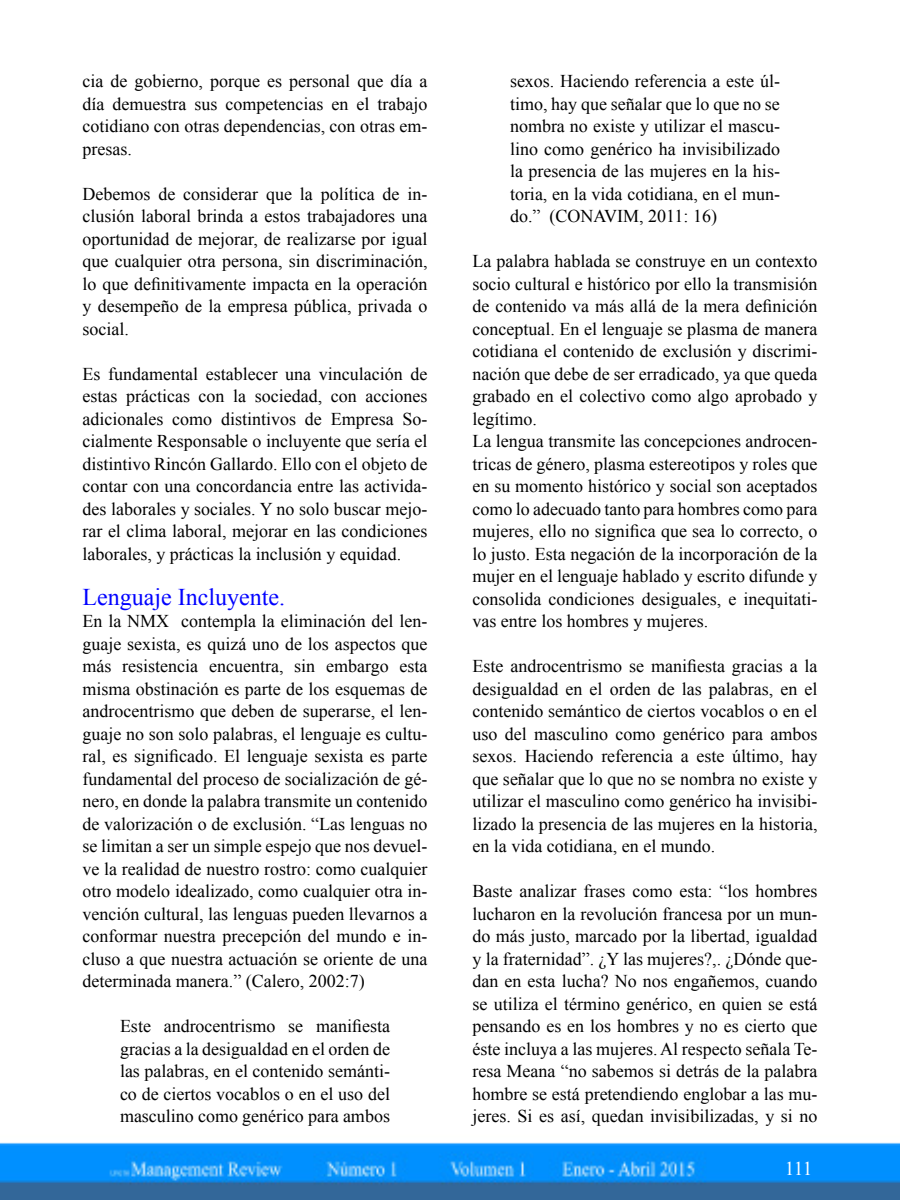
<style>
.page{position:relative;width:900px;height:1200px;background:#fff}
.page>*{position:absolute;margin:0;border:0;box-sizing:border-box;transform-origin:0 0}
.t1{font:24px "Times New Roman";color:#00f}
.t2{font:19.5px "Times New Roman";color:#fff}
.t3{font:18px/22.5px "Times New Roman";color:#000;text-align:justify}
</style>
<div class="page">
<img style="left:0;top:1142px;width:900px;height:58px">
<p class="t3" style="left:82px;top:70px;width:347px">cia de gobierno, porque es personal que día a día demuestra sus competencias en el trabajo cotidiano con otras dependencias, con otras em&shy;presas.</p>
<p class="t3" style="left:82px;top:183px;width:347px">Debemos de considerar que la política de in&shy;clusión laboral brinda a estos trabajadores una oportunidad de mejorar, de realizarse por igual que cualquier otra persona, sin discriminación, lo que definitivamente impacta en la operación y desempeño de la empresa pública, privada o social.</p>
<p class="t3" style="left:82px;top:363px;width:347px">Es fundamental establecer una vinculación de estas prácticas con la sociedad, con acciones adicionales como distintivos de Empresa So&shy;cialmente Responsable o incluyente que sería el distintivo Rincón Gallardo. Ello con el objeto de contar con una concordancia entre las activida&shy;des laborales y sociales. Y no solo buscar mejo&shy;rar el clima laboral, mejorar en las condiciones laborales, y prácticas la inclusión y equidad.</p>
<h1 class="t1" style="left:82px;top:584px;width:204px">Lenguaje Incluyente.</h1>
<p class="t3" style="left:82px;top:610px;width:347px">En la NMX contempla la eliminación del len&shy;guaje sexista, es quizá uno de los aspectos que más resistencia encuentra, sin embargo esta misma obstinación es parte de los esquemas de androcentrismo que deben de superarse, el len&shy;guaje no son solo palabras, el lenguaje es cultu&shy;ral, es significado. El lenguaje sexista es parte fundamental del proceso de socialización de gé&shy;nero, en donde la palabra transmite un contenido de valorización o de exclusión. “Las lenguas no se limitan a ser un simple espejo que nos devuel&shy;ve la realidad de nuestro rostro: como cualquier otro modelo idealizado, como cualquier otra in&shy;vención cultural, las lenguas pueden llevarnos a conformar nuestra precepción del mundo e in&shy;cluso a que nuestra actuación se oriente de una determinada manera.” (Calero, 2002:7)</p>
<p class="t3" style="left:120px;top:1015px;width:272px">Este androcentrismo se manifiesta gracias a la desigualdad en el orden de las palabras, en el contenido semánti&shy;co de ciertos vocablos o en el uso del masculino como genérico para ambos</p>
<p class="t3" style="left:510px;top:70px;width:272px">sexos. Haciendo referencia a este úl&shy;timo, hay que señalar que lo que no se nombra no existe y utilizar el mascu&shy;lino como genérico ha invisibilizado la presencia de las mujeres en la his&shy;toria, en la vida cotidiana, en el mun&shy;do.” (CONAVIM, 2011: 16)</p>
<p class="t3" style="left:472px;top:250px;width:347px;text-align:left">La palabra hablada se construye en un contexto socio cultural e histórico por ello la transmisión de contenido va más allá de la mera definición conceptual. En el lenguaje se plasma de manera cotidiana el contenido de exclusión y discrimi&shy;nación que debe de ser erradicado, ya que queda grabado en el colectivo como algo aprobado y legítimo.<br>La lengua transmite las concepciones androcen&shy;tricas de género, plasma estereotipos y roles que en su momento histórico y social son aceptados como lo adecuado tanto para hombres como para mujeres, ello no significa que sea lo correcto, o lo justo. Esta negación de la incorporación de la mujer en el lenguaje hablado y escrito difunde y consolida condiciones desiguales, e inequitati&shy;vas entre los hombres y mujeres.</p>
<p class="t3" style="left:472px;top:655px;width:347px">Este androcentrismo se manifiesta gracias a la desigualdad en el orden de las palabras, en el contenido semántico de ciertos vocablos o en el uso del masculino como genérico para ambos sexos. Haciendo referencia a este último, hay que señalar que lo que no se nombra no existe y utilizar el masculino como genérico ha invisibi&shy;lizado la presencia de las mujeres en la historia, en la vida cotidiana, en el mundo.</p>
<p class="t3" style="left:472px;top:880px;width:347px">Baste analizar frases como esta: “los hombres lucharon en la revolución francesa por un mun&shy;do más justo, marcado por la libertad, igualdad y la fraternidad”. ¿Y las mujeres?,. ¿Dónde que&shy;dan en esta lucha? No nos engañemos, cuando se utiliza el término genérico, en quien se está pensando es en los hombres y no es cierto que éste incluya a las mujeres. Al respecto señala Te&shy;resa Meana “no sabemos si detrás de la palabra hombre se está pretendiendo englobar a las mu&shy;jeres. Si es así, quedan invisibilizadas, y si no</p>
<p class="t2" style="left:785px;top:1157px;width:29px">111</p>
</div>
